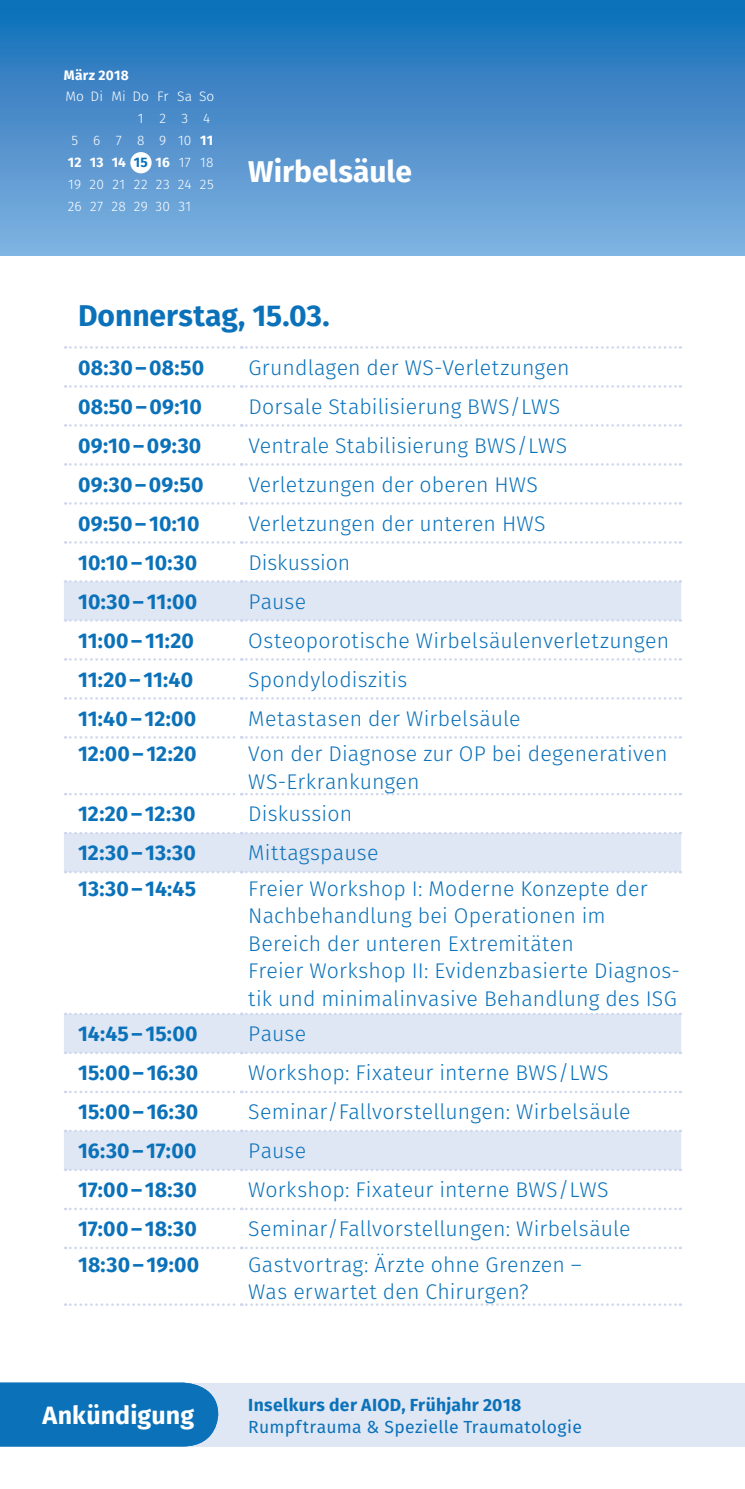
<style>
.page{position:relative;width:745px;height:1489px;background:#fff}
.page>*{position:absolute;margin:0;border:0;box-sizing:border-box;transform-origin:0 0}
.t1{font:700 30px "Fira Sans";color:#0b72ba}
.t2{font:700 30px "Fira Sans";color:#fff}
.t3{font:700 25px "Fira Sans";letter-spacing:.005em;color:#fff}
.t4{font:300 21.25px/27.5px "Fira Sans";letter-spacing:.01em;color:#0b72ba}
.t5{font:700 21.25px "Fira Sans";letter-spacing:.01em;color:#0b72ba}
.t6{font:17.5px "Fira Sans";letter-spacing:.015em;color:#0b72ba}
.t7{font:700 17.5px "Fira Sans";letter-spacing:.02em;color:#0b72ba}
.t8{font:300 13.75px "Fira Sans";letter-spacing:.03em;color:#fff}
.t9{font:700 13.75px "Fira Sans";letter-spacing:.015em;color:#fff}
.t10{font:300 13.75px "Fira Sans";color:#fff}
.s1{font-weight:700}
.s2{color:#0b72ba}
.s3{font-weight:300}
</style>
<div class="page">
<div style="left:0;top:1382px;width:744px;height:64px;background:#dfe6f4"></div>
<div style="left:0;top:0;width:744px;height:255px;background:linear-gradient(to bottom,#106db7,#85b2e0)"></div>
<div style="left:0;top:1382px;width:218px;height:64px;background:#0b72ba"></div>
<div style="left:130px;top:152px;width:21px;height:21px;background:#fff;border-radius:50%"></div>
<svg style="left:64px;top:581px;width:616px;height:588px"></svg>
<svg style="left:65px;top:346px;width:615px;height:2px"></svg>
<svg style="left:65px;top:385px;width:615px;height:2px"></svg>
<svg style="left:65px;top:424px;width:615px;height:2px"></svg>
<svg style="left:65px;top:463px;width:615px;height:2px"></svg>
<svg style="left:65px;top:502px;width:615px;height:2px"></svg>
<svg style="left:65px;top:541px;width:615px;height:2px"></svg>
<svg style="left:65px;top:580px;width:615px;height:2px"></svg>
<svg style="left:65px;top:619px;width:615px;height:2px"></svg>
<svg style="left:65px;top:658px;width:615px;height:2px"></svg>
<svg style="left:65px;top:697px;width:615px;height:2px"></svg>
<svg style="left:65px;top:736px;width:615px;height:2px"></svg>
<svg style="left:65px;top:792px;width:615px;height:3px"></svg>
<svg style="left:65px;top:831px;width:615px;height:3px"></svg>
<svg style="left:65px;top:870px;width:615px;height:3px;background:#dee5f3"></svg>
<svg style="left:64px;top:1012px;width:616px;height:42px;background:#dfe6f4"></svg>
<svg style="left:65px;top:1090px;width:615px;height:3px"></svg>
<svg style="left:65px;top:1129px;width:615px;height:3px"></svg>
<svg style="left:65px;top:1168px;width:615px;height:3px"></svg>
<svg style="left:65px;top:1207px;width:615px;height:3px"></svg>
<svg style="left:65px;top:1246px;width:615px;height:2px"></svg>
<svg style="left:65px;top:1303px;width:615px;height:2px"></svg>
<p class="t9" style="left:64px;top:63px;width:66px">März 2018</p>
<p class="t10" style="left:65px;top:87px;width:150px">Mo Di Mi Do Fr Sa So</p>
<p class="t8" style="left:138px;top:109px;width:74px">1234</p>
<p class="t8" style="left:71px;top:131px;width:143px">5 6 7 8 910<span class="s1">11</span></p>
<p class="t9" style="left:68px;top:151px;width:147px">12 13 14 <span class="s2">15</span> 16 <span class="s3">17 18</span></p>
<p class="t8" style="left:68px;top:175px;width:147px">19 20 21 22 23 24 25</p>
<p class="t8" style="left:68px;top:197px;width:125px">26 27 28 29 30 31</p>
<h1 class="t2" style="left:248px;top:147px;width:165px">Wirbelsäule</h1>
<h1 class="t1" style="left:78px;top:290px;width:253px">Donnerstag, 15.03.</h1>
<p class="t5" style="left:78px;top:349px;width:128px">08:30–08:50</p>
<p class="t4" style="left:248px;top:353px;width:322px">Grundlagen der WS-Verletzungen</p>
<p class="t5" style="left:78px;top:388px;width:125px">08:50–09:10</p>
<p class="t4" style="left:248px;top:392px;width:313px">Dorsale Stabilisierung BWS/LWS</p>
<p class="t5" style="left:78px;top:427px;width:125px">09:10–09:30</p>
<p class="t4" style="left:248px;top:431px;width:320px">Ventrale Stabilisierung BWS/LWS</p>
<p class="t5" style="left:78px;top:466px;width:127px">09:30–09:50</p>
<p class="t4" style="left:248px;top:470px;width:291px">Verletzungen der oberen HWS</p>
<p class="t5" style="left:78px;top:505px;width:123px">09:50–10:10</p>
<p class="t4" style="left:248px;top:509px;width:299px">Verletzungen der unteren HWS</p>
<p class="t5" style="left:78px;top:544px;width:120px">10:10–10:30</p>
<p class="t4" style="left:248px;top:548px;width:103px">Diskussion</p>
<p class="t5" style="left:78px;top:583px;width:121px">10:30–11:00</p>
<p class="t4" style="left:248px;top:587px;width:59px">Pause</p>
<p class="t5" style="left:78px;top:622px;width:117px">11:00–11:20</p>
<p class="t4" style="left:248px;top:626px;width:422px">Osteoporotische Wirbelsäulenverletzungen</p>
<p class="t5" style="left:78px;top:661px;width:117px">11:20–11:40</p>
<p class="t4" style="left:248px;top:665px;width:160px">Spondylodiszitis</p>
<p class="t5" style="left:78px;top:700px;width:120px">11:40–12:00</p>
<p class="t4" style="left:248px;top:704px;width:274px">Metastasen der Wirbelsäule</p>
<p class="t5" style="left:78px;top:735px;width:120px">12:00–12:20</p>
<p class="t4" style="left:248px;top:739px;width:420px">Von der Diagnose zur OP bei degenerativen<br>WS-Erkrankungen</p>
<p class="t5" style="left:78px;top:796px;width:119px">12:20–12:30</p>
<p class="t4" style="left:248px;top:800px;width:105px">Diskussion</p>
<p class="t5" style="left:78px;top:835px;width:119px">12:30–13:30</p>
<p class="t4" style="left:248px;top:839px;width:132px">Mittagspause</p>
<p class="t5" style="left:78px;top:870px;width:120px">13:30–14:45</p>
<p class="t4" style="left:248px;top:874px;width:433px">Freier Workshop I: Moderne Konzepte der Nachbehandlung bei Operationen im Bereich der unteren Extremitäten<br>Freier Workshop II: Evidenzbasierte Diagnos&shy;tik und minimalinvasive Behandlung des ISG</p>
<p class="t5" style="left:78px;top:1015px;width:121px">14:45–15:00</p>
<p class="t4" style="left:248px;top:1019px;width:59px">Pause</p>
<p class="t5" style="left:78px;top:1054px;width:122px">15:00–16:30</p>
<p class="t4" style="left:248px;top:1058px;width:361px">Workshop: Fixateur interne BWS/LWS</p>
<p class="t5" style="left:78px;top:1093px;width:122px">15:00–16:30</p>
<p class="t4" style="left:248px;top:1097px;width:383px">Seminar/Fallvorstellungen: Wirbelsäule</p>
<p class="t5" style="left:78px;top:1132px;width:120px">16:30–17:00</p>
<p class="t4" style="left:248px;top:1136px;width:59px">Pause</p>
<p class="t5" style="left:78px;top:1171px;width:120px">17:00–18:30</p>
<p class="t4" style="left:248px;top:1175px;width:361px">Workshop: Fixateur interne BWS/LWS</p>
<p class="t5" style="left:78px;top:1210px;width:120px">17:00–18:30</p>
<p class="t4" style="left:248px;top:1214px;width:383px">Seminar/Fallvorstellungen: Wirbelsäule</p>
<p class="t5" style="left:78px;top:1246px;width:123px">18:30–19:00</p>
<p class="t4" style="left:248px;top:1250px;width:335px">Gastvortrag: Ärzte ohne Grenzen –<br>Was erwartet den Chirurgen?</p>
<p class="t3" style="left:43px;top:1394px;width:153px">Ankündigung</p>
<p class="t7" style="left:248px;top:1389px;width:274px">Inselkurs der AIOD, Frühjahr 2018</p>
<p class="t6" style="left:248px;top:1413px;width:335px">Rumpftrauma &amp; Spezielle Traumatologie</p>
</div>
